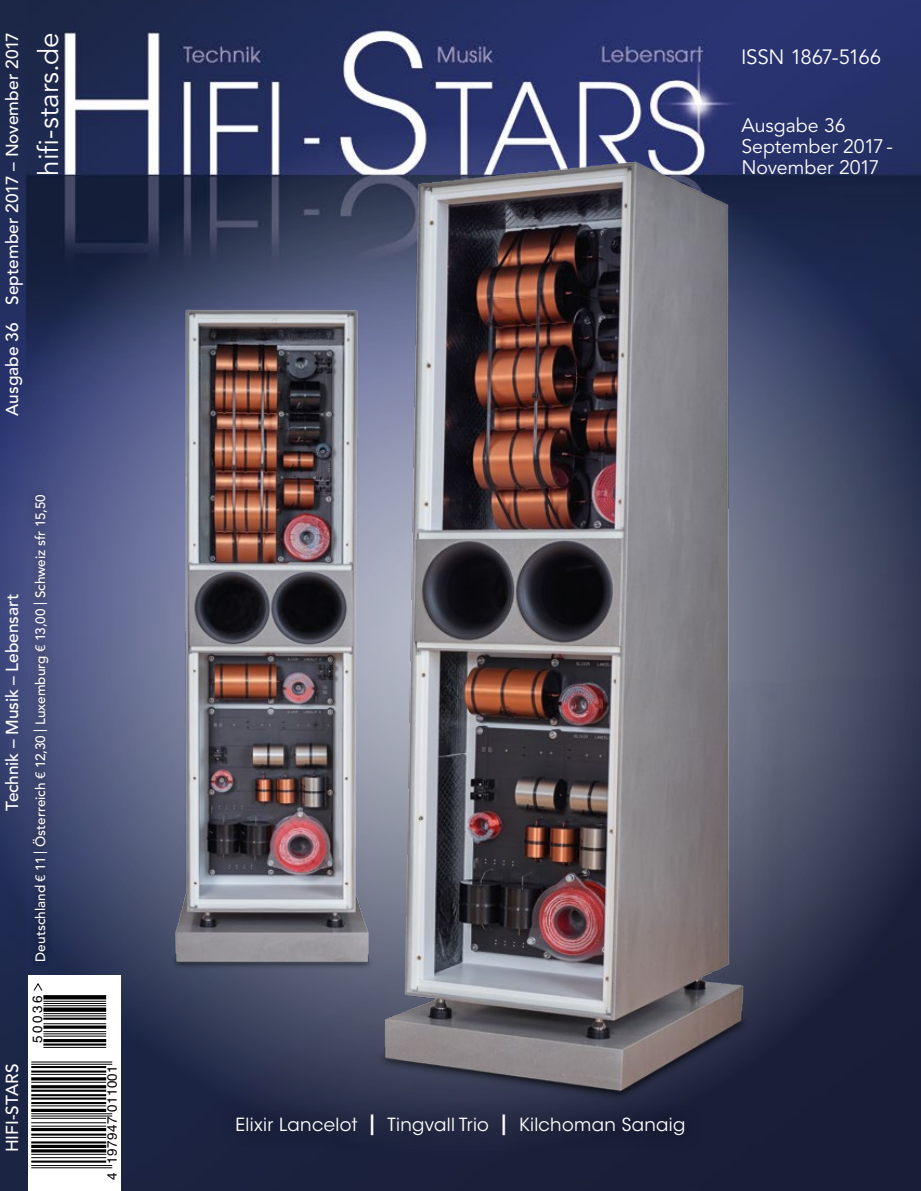
<style>
.page{position:relative;width:921px;height:1191px;background:#fff}
.page>*{position:absolute;margin:0;border:0;box-sizing:border-box;transform-origin:0 0}
.t1{font:27.9px "Avenir LT Std";color:#fff}
.t2{font:20.55px "Avenir LT Std";letter-spacing:-.015em;color:#fff}
.t3{font:19.5px/21.1px "Avenir LT Std";letter-spacing:-.005em;color:#fff}
.t4{font:18px "ITC Avant Garde Std";letter-spacing:.02em;color:#fff}
.t5{font:500 17.25px "Avenir LT Std";color:#fff}
.t6{font:500 13.5px "Avenir LT Std";color:#fff}
.t7{font:13.5px "Helvetica";letter-spacing:.025em;color:#000}
.s1{font-weight:500;font-size:20.7px}
</style>
<div class="page">
<img style="left:28px;top:0;width:867px;height:1191px">
<img style="left:895px;top:0;width:26px;height:1191px">
<div style="left:0;top:0;width:28px;height:1191px;background:#1d274a"></div>
<img style="left:0;top:124px;width:921px;height:1030px">
<svg style="left:28px;top:975px;width:92px;height:216px"></svg>
<hr style="left:31px;top:1167px;width:81px;height:1px;background:#000">
<hr style="left:31px;top:1165px;width:81px;height:1px;background:#000">
<hr style="left:31px;top:1160px;width:75px;height:2px;background:#000">
<hr style="left:31px;top:1157px;width:75px;height:1px;background:#000">
<hr style="left:31px;top:1153px;width:75px;height:1px;background:#000">
<hr style="left:31px;top:1149px;width:75px;height:3px;background:#000">
<svg style="left:31px;top:1144px;width:75px;height:4px"></svg>
<hr style="left:31px;top:1141px;width:75px;height:2px;background:#000">
<hr style="left:31px;top:1137px;width:75px;height:1px;background:#000">
<hr style="left:31px;top:1133px;width:75px;height:2px;background:#000">
<hr style="left:31px;top:1128px;width:75px;height:3px;background:#000">
<hr style="left:31px;top:1125px;width:75px;height:1px;background:#000">
<hr style="left:31px;top:1122px;width:75px;height:1px;background:#000">
<hr style="left:31px;top:1117px;width:75px;height:1px;background:#000">
<hr style="left:31px;top:1115px;width:81px;height:1px;background:#000">
<hr style="left:31px;top:1113px;width:81px;height:1px;background:#000">
<svg style="left:31px;top:1108px;width:75px;height:4px"></svg>
<hr style="left:31px;top:1105px;width:75px;height:1px;background:#000">
<hr style="left:31px;top:1102px;width:75px;height:2px;background:#000">
<hr style="left:31px;top:1097px;width:75px;height:2px;background:#000">
<hr style="left:31px;top:1094px;width:75px;height:2px;background:#000">
<hr style="left:31px;top:1089px;width:75px;height:2px;background:#000">
<hr style="left:31px;top:1085px;width:75px;height:3px;background:#000">
<hr style="left:31px;top:1081px;width:75px;height:1px;background:#000">
<hr style="left:31px;top:1077px;width:75px;height:3px;background:#000">
<hr style="left:31px;top:1074px;width:75px;height:1px;background:#000">
<hr style="left:31px;top:1070px;width:75px;height:2px;background:#000">
<hr style="left:31px;top:1066px;width:75px;height:2px;background:#000">
<hr style="left:31px;top:1063px;width:81px;height:1px;background:#000">
<hr style="left:31px;top:1061px;width:81px;height:1px;background:#000">
<hr style="left:43px;top:1047px;width:63px;height:1px;background:#000">
<hr style="left:43px;top:1043px;width:63px;height:2px;background:#000">
<hr style="left:43px;top:1039px;width:63px;height:3px;background:#000">
<hr style="left:43px;top:1035px;width:63px;height:1px;background:#000">
<hr style="left:43px;top:1033px;width:63px;height:1px;background:#000">
<hr style="left:43px;top:1031px;width:63px;height:1px;background:#000">
<hr style="left:43px;top:1025px;width:63px;height:3px;background:#000">
<hr style="left:43px;top:1023px;width:63px;height:1px;background:#000">
<hr style="left:43px;top:1017px;width:63px;height:2px;background:#000">
<hr style="left:43px;top:1015px;width:63px;height:1px;background:#000">
<hr style="left:43px;top:1013px;width:63px;height:1px;background:#000">
<svg style="left:43px;top:1007px;width:63px;height:4px"></svg>
<hr style="left:43px;top:1005px;width:63px;height:1px;background:#000">
<hr style="left:43px;top:1003px;width:63px;height:1px;background:#000">
<hr style="left:43px;top:1000px;width:63px;height:1px;background:#000">
<svg style="left:43px;top:995px;width:63px;height:4px"></svg>
<svg style="left:33px;top:982px;width:10px;height:9px"></svg>
<div style="left:218px;top:1098px;width:484px;height:54px;background:#1b223d"></div>
<img style="left:151px;top:265px;width:216px;height:739px">
<img style="left:367px;top:123px;width:405px;height:1005px">
<p class="t5" style="left:2px;top:416px;width:385px;rotate:-90deg">Ausgabe 36 September 2017 – November 2017</p>
<h1 class="t1" style="left:32px;top:176px;width:145px;rotate:-90deg">hifi-stars.de</h1>
<p class="t5" style="left:2px;top:811px;width:218px;rotate:-90deg">Technik – Musik – Lebensart</p>
<p class="t5" style="left:2px;top:1152px;width:90px;rotate:-90deg">HIFI-STARS</p>
<p class="t6" style="left:33px;top:961px;width:469px;rotate:-90deg">Deutschland € 11 | Österreich € 12,30 | Luxemburg € 13,00 | Schweiz sfr 15,50</p>
<p class="t7" style="left:27px;top:1043px;width:50px;rotate:-90deg">50036</p>
<p class="t7" style="left:102px;top:1179px;width:116px;rotate:-90deg">4 197947 011001</p>
<p class="t2" style="left:741px;top:45px;width:142px">ISSN 1867-5166</p>
<p class="t3" style="left:741px;top:115px;width:153px">Ausgabe 36<br>September 2017-</p>
<p class="t3" style="left:741px;top:157px;width:140px">November 2017</p>
<p class="t4" style="left:235px;top:1114px;width:451px">Elixir Lancelot <span class="s1">|</span> Tingvall Trio <span class="s1">|</span> Kilchoman Sanaig</p>
</div>
